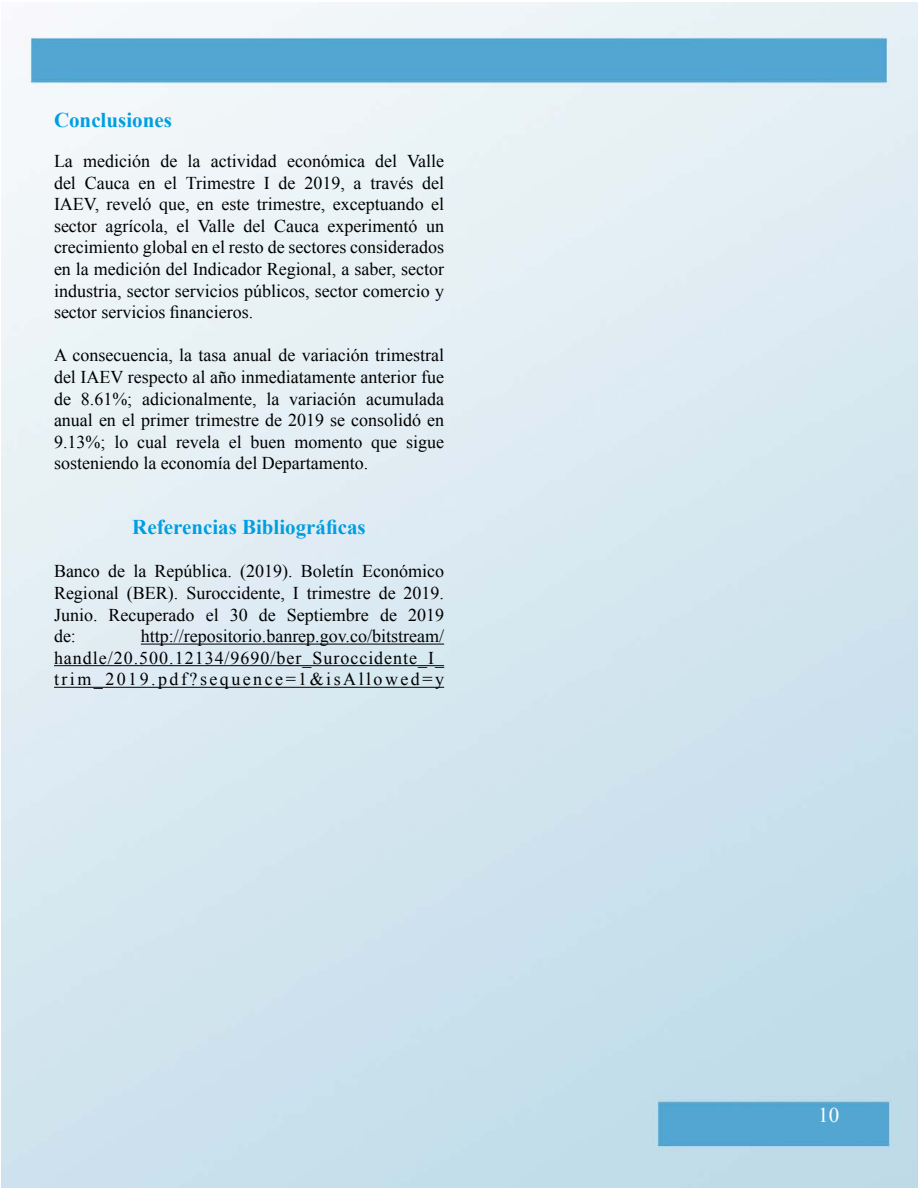
<style>
.page{position:relative;width:918px;height:1188px;background:#fff}
.page>*{position:absolute;margin:0;border:0;box-sizing:border-box;transform-origin:0 0}
.t1{font:700 21px "Times New Roman";color:#009ee0}
.t2{font:21px "Times New Roman";color:#fff}
.t3{font:18px/21.6px "Times New Roman";color:#000;text-align:justify}
</style>
<div class="page">
<img style="left:1px;top:2px;width:917px;height:1186px">
<hr style="left:141px;top:644px;width:303px;height:1px;background:#000">
<hr style="left:54px;top:665px;width:390px;height:1px;background:#000">
<hr style="left:54px;top:687px;width:390px;height:1px;background:#000">
<p class="t1" style="left:54px;top:106px;width:119px">Conclusiones</p>
<p class="t3" style="left:54px;top:150px;width:392px">La medición de la actividad económica del Valle del Cauca en el Trimestre I de 2019, a través del IAEV, reveló que, en este trimestre, exceptuando el sector agrícola, el Valle del Cauca experimentó un crecimiento global en el resto de sectores considerados en la medición del Indicador Regional, a saber, sector industria, sector servicios públicos, sector comercio y sector servicios financieros.</p>
<p class="t3" style="left:54px;top:344px;width:392px">A consecuencia, la tasa anual de variación trimestral del IAEV respecto al año inmediatamente anterior fue de 8.61%; adicionalmente, la variación acumulada anual en el primer trimestre de 2019 se consolidó en 9.13%; lo cual revela el buen momento que sigue sosteniendo la economía del Departamento.</p>
<p class="t1" style="left:132px;top:513px;width:235px">Referencias Bibliográficas</p>
<p class="t3" style="left:54px;top:560px;width:392px">Banco de la República. (2019). Boletín Económico Regional (BER). Suroccidente, I trimestre de 2019.<br>Junio. Recuperado el 30 de Septiembre de 2019 de:</p>
<p class="t3" style="left:54px;top:625px;width:392px;text-indent:87px">http://repositorio.banrep.gov.co/bitstream/ handle/20.500.12134/9690/ber_Suroccidente_I_ trim_2019.pdf?sequence=1&amp;isAllowed=y</p>
<p class="t2" style="left:818px;top:1101px;width:22px">10</p>
</div>
